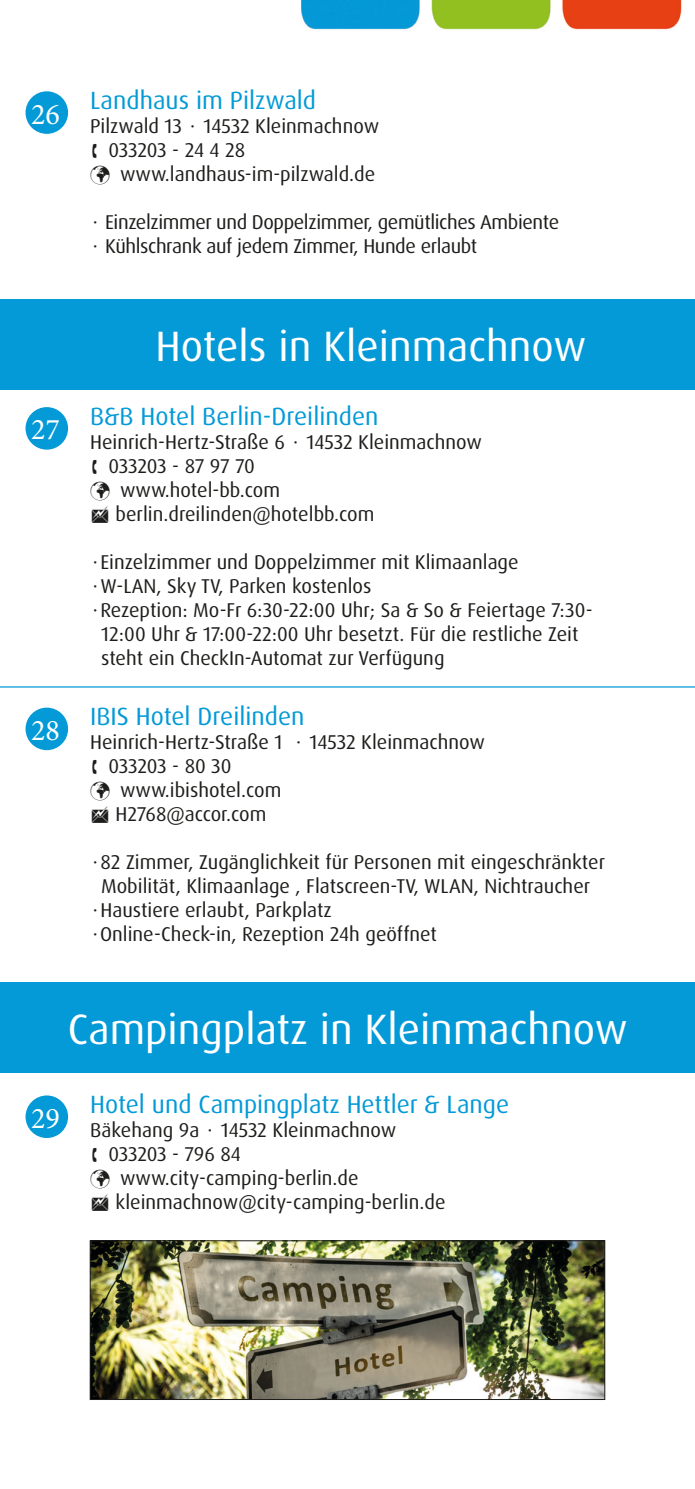
<style>
.page{position:relative;width:695px;height:1489px;background:#fff}
.page>*{position:absolute;margin:0;border:0;box-sizing:border-box;transform-origin:0 0}
.t1{font:42.5px "Dax OT";color:#fff}
.t2{font:30px "Minion Pro";color:#fff}
.t3{font:25px "Dax OT";color:#039ad7}
.t4{font:20px/24px "Dax OT";color:#1d1d1b}
.t5{font:20px "Dax OT";letter-spacing:-.02em;color:#1d1d1b}
</style>
<div class="page">
<hr style="left:0;top:686px;width:694px;height:1px;background:#039ad7">
<img style="left:301px;top:0;width:381px;height:30px">
<div style="left:0;top:299px;width:694px;height:90px;background:#039ad7"></div>
<div style="left:0;top:981px;width:694px;height:90px;background:#039ad7"></div>
<img style="left:92px;top:1242px;width:510px;height:155px">
<div style="left:90px;top:1240px;width:514px;height:159px;border:1px solid #1d1d1b"></div>
<div style="left:26px;top:91px;width:42px;height:43px;background:#039ad7;border-radius:50%"></div>
<div style="left:26px;top:407px;width:42px;height:42px;background:#039ad7;border-radius:50%"></div>
<div style="left:26px;top:707px;width:42px;height:43px;background:#039ad7;border-radius:50%"></div>
<div style="left:26px;top:1095px;width:42px;height:42px;background:#039ad7;border-radius:50%"></div>
<p class="t2" style="left:31px;top:94px;width:30px">26</p>
<p class="t3" style="left:90px;top:84px;width:227px">Landhaus im Pilzwald</p>
<p class="t4" style="left:90px;top:114px;width:290px">Pilzwald 13 ⋅ 14532 Kleinmachnow</p>
<p class="t4" style="left:109px;top:138px;width:138px">033203 - 24 4 28</p>
<p class="t4" style="left:90px;top:162px;width:287px">✓ www.landhaus-im-pilzwald.de</p>
<p class="t5" style="left:90px;top:209px;width:470px">⋅ Einzelzimmer und Doppelzimmer, gemütliches Ambiente</p>
<p class="t5" style="left:90px;top:233px;width:389px">⋅ Kühlschrank auf jedem Zimmer, Hunde erlaubt</p>
<p class="t2" style="left:31px;top:409px;width:30px">27</p>
<p class="t2" style="left:31px;top:710px;width:30px">28</p>
<p class="t1" style="left:155px;top:319px;width:432px">Hotels in Kleinmachnow</p>
<p class="t3" style="left:90px;top:400px;width:290px">B&amp;B Hotel Berlin-Dreilinden</p>
<p class="t4" style="left:90px;top:430px;width:393px">Heinrich-Hertz-Straße 6 ⋅ 14532 Kleinmachnow</p>
<p class="t4" style="left:109px;top:454px;width:148px">033203 - 87 97 70</p>
<p class="t4" style="left:90px;top:478px;width:191px">✓ www.hotel-bb.com</p>
<p class="t4" style="left:116px;top:502px;width:260px">berlin.dreilinden@hotelbb.com</p>
<p class="t4" style="left:90px;top:550px;width:430px">⋅Einzelzimmer und Doppelzimmer mit Klimaanlage</p>
<p class="t4" style="left:90px;top:574px;width:283px">⋅W-LAN, Sky TV, Parken kostenlos</p>
<p class="t4" style="left:90px;top:598px;width:504px">⋅Rezeption: Mo-Fr 6:30-22:00 Uhr; Sa &amp; So &amp; Feiertage 7:30-</p>
<p class="t4" style="left:101px;top:622px;width:479px">12:00 Uhr &amp; 17:00-22:00 Uhr besetzt. Für die restliche Zeit</p>
<p class="t4" style="left:101px;top:646px;width:345px">steht ein CheckIn-Automat zur Verfügung</p>
<p class="t3" style="left:90px;top:700px;width:216px">IBIS Hotel Dreilinden</p>
<p class="t4" style="left:90px;top:730px;width:396px">Heinrich-Hertz-Straße 1 ⋅ 14532 Kleinmachnow</p>
<p class="t4" style="left:109px;top:754px;width:124px">033203 - 80 30</p>
<p class="t4" style="left:90px;top:778px;width:193px">✓ www.ibishotel.com</p>
<p class="t4" style="left:116px;top:802px;width:152px">H2768@accor.com</p>
<p class="t4" style="left:90px;top:850px;width:516px">⋅82 Zimmer, Zugänglichkeit für Personen mit eingeschränkter</p>
<p class="t4" style="left:90px;top:874px;width:501px;text-indent:11px">Mobilität, Klimaanlage , Flatscreen-TV, WLAN, Nichtraucher ⋅Haustiere erlaubt, Parkplatz</p>
<p class="t4" style="left:90px;top:922px;width:348px">⋅Online-Check-in, Rezeption 24h geöffnet</p>
<p class="t1" style="left:68px;top:1002px;width:561px">Campingplatz in Kleinmachnow</p>
<p class="t2" style="left:31px;top:1097px;width:30px">29</p>
<p class="t3" style="left:90px;top:1088px;width:420px">Hotel und Campingplatz Hettler &amp; Lange</p>
<p class="t4" style="left:90px;top:1118px;width:308px">Bäkehang 9a ⋅ 14532 Kleinmachnow</p>
<p class="t4" style="left:109px;top:1142px;width:134px">033203 - 796 84</p>
<p class="t4" style="left:90px;top:1166px;width:270px">✓ www.city-camping-berlin.de</p>
<p class="t4" style="left:116px;top:1190px;width:331px">kleinmachnow@city-camping-berlin.de</p>
</div>
